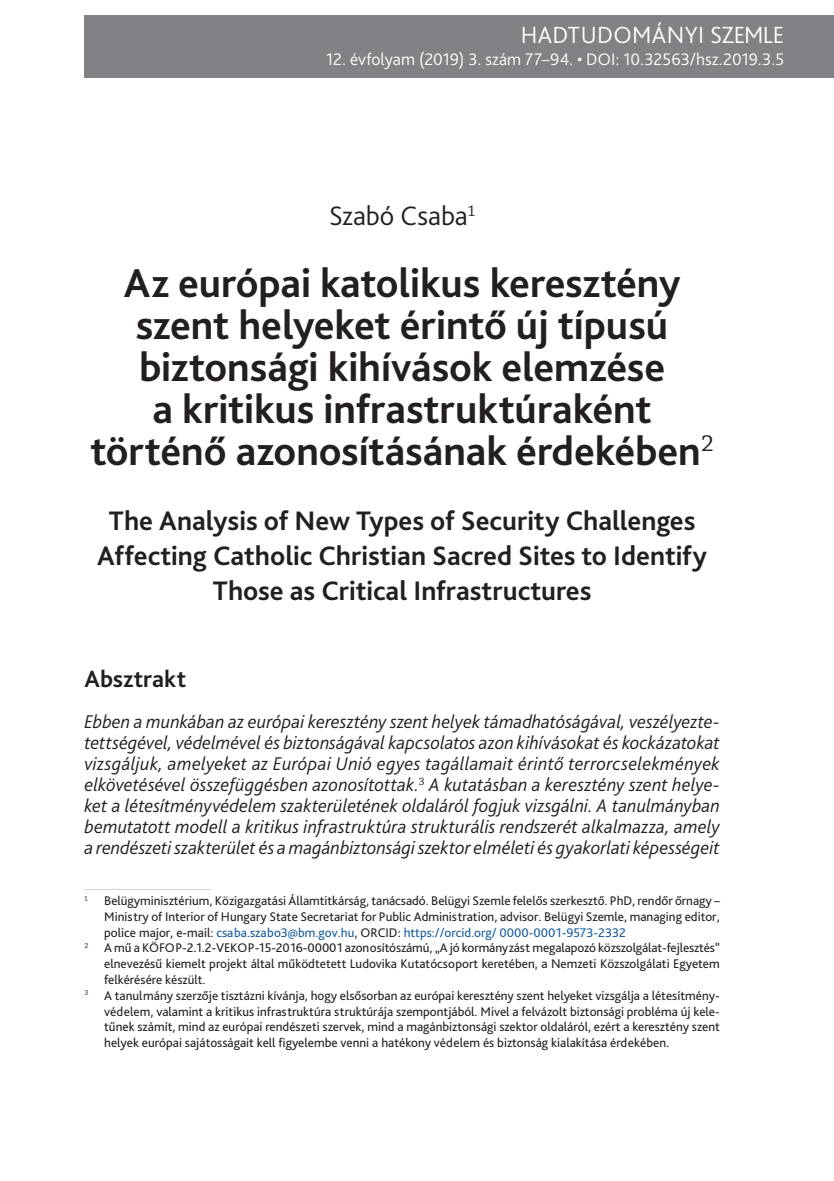
<style>
.page{position:relative;width:834px;height:1181px;background:#fff}
.page>*{position:absolute;margin:0;border:0;box-sizing:border-box;transform-origin:0 0}
._1__Head{font:700 42px/42px "Bliss Pro";letter-spacing:-.005em;color:#231f20;text-align:center}
._1__Head_subhead{font:700 28px/35px "Bliss Pro";color:#231f20;text-align:center}
.szerző{font:300 28px "Bliss Pro";letter-spacing:-.005em;color:#231f20}
.MR___Cím{font:300 24.5px "Bliss Pro";letter-spacing:.015em;color:#fff}
._1_1__Head{font:700 24.5px "Bliss Pro";color:#231f20}
._3__Abstract{font:italic 300 19.25px/21px "Bliss Pro";color:#231f20;text-align:justify}
.MR___Cím-2{font:300 17.5px "Bliss Pro";color:#fff}
.Lábjegyzet{font:13.12px/15.8px "Bliss Pro";color:#231f20;text-align:justify}
.Lábjegyzet-2{font:7.7px "Chaparral Pro";color:#231f20}
.s1{color:#175d9e}
</style>
<div class="page">
<div style="left:84px;top:15px;width:749px;height:63px;background:#808285"></div>
<hr style="left:84px;top:889px;width:126px;height:1px;background:#d1d2d4">
<p class="MR___Cím" style="left:520px;top:20px;width:265px">HADTUDOMÁNYI SZEMLE</p>
<p class="MR___Cím-2" style="left:326px;top:49px;width:459px">12. évfolyam (2019) 3. szám 77–94. • DOI: 10.32563/hsz.2019.3.5</p>
<p class="szerző" style="left:329px;top:199px;width:148px">Szabó Csaba<sup>1</sup></p>
<p class="_1__Head" style="left:90px;top:261px;width:624px">Az európai katolikus keresztény szent helyeket érintő új típusú biztonsági kihívások elemzése<br>a kritikus infrastruktúraként történő azonosításának érdekében<sup>2</sup></p>
<p class="_1__Head_subhead" style="left:97px;top:502px;width:611px">The Analysis of New Types of Security Challenges<br>Affecting Catholic Christian Sacred Sites to Identify<br>Those as Critical Infrastructures</p>
<p class="_1_1__Head" style="left:84px;top:664px;width:103px">Absztrakt</p>
<p class="_3__Abstract" style="left:84px;top:711px;width:637px">Ebben a munkában az európai keresztény szent helyek támadhatóságával, veszélyezte&shy;tettségével, védelmével és biztonságával kapcsolatos azon kihívásokat és kockázatokat vizsgáljuk, amelyeket az Európai Unió egyes tagállamait érintő terrorcselekmények elkövetésével összefüggésben azonosítottak.<sup>3</sup> A kutatásban a keresztény szent helye&shy;ket a létesítményvédelem szakterületének oldaláról fogjuk vizsgálni. A tanulmányban bemutatott modell a kritikus infrastruktúra strukturális rendszerét alkalmazza, amely a rendészeti szakterület és amagánbiztonsági szektor elméleti és gyakorlati képességeit</p>
<p class="Lábjegyzet-2" style="left:84px;top:894px;width:5px">1</p>
<p class="Lábjegyzet" style="left:104px;top:892px;width:617px">Belügyminisztérium, Közigazgatási Államtitkárság, tanácsadó. Belügyi Szemle felelős szerkesztő. PhD, rendőr őrnagy – Ministry of Interior of Hungary State Secretariat for Public Administration, advisor. Belügyi Szemle, managing editor, police major, e-mail: <span class="s1">csaba.szabo3@bm.gov.hu</span>, ORCID: <span class="s1">https://orcid.org/ 0000-0001-9573-2332</span></p>
<p class="Lábjegyzet" style="left:104px;top:940px;width:617px;text-indent:-20px"><sup>2</sup> A mű a KÖFOP-2.1.2-VEKOP-15-2016-00001 azonosítószámú, „A jó kormányzást megalapozó közszolgálat-fejlesztés” elnevezésű kiemelt projekt által működtetett Ludovika Kutatócsoport keretében, a Nemzeti Közszolgálati Egyetem felkérésére készült.</p>
<p class="Lábjegyzet" style="left:104px;top:987px;width:617px;text-indent:-20px"><sup>3</sup> A tanulmány szerzője tisztázni kívánja, hogy elsősorban az európai keresztény szent helyeket vizsgálja a létesítmény&shy;védelem, valamint a kritikus infrastruktúra struktúrája szempontjából. Mivel a felvázolt biztonsági probléma új kele&shy;tűnek számít, mind az európai rendészeti szervek, mind a magánbiztonsági szektor oldaláról, ezért a keresztény szent helyek európai sajátosságait kell figyelembe venni a hatékony védelem és biztonság kialakítása érdekében.</p>
</div>
